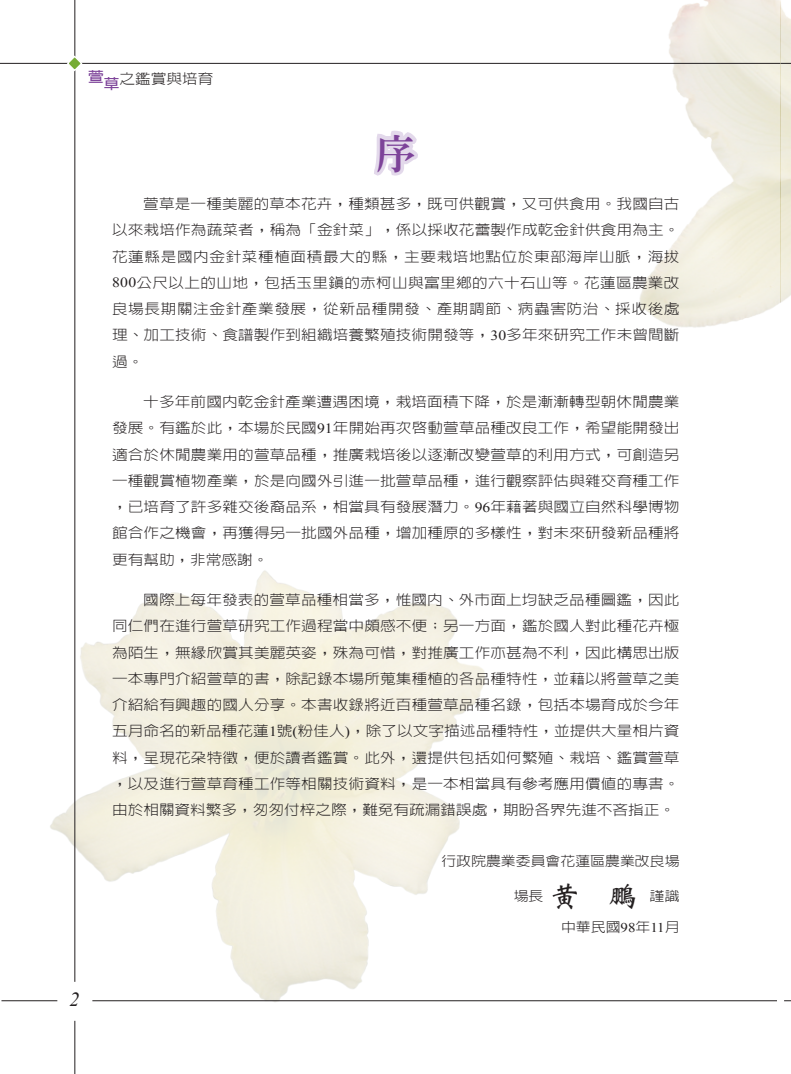
<style>
.page{position:relative;width:791px;height:1074px;background:#fff}
.page>*{position:absolute;margin:0;border:0;box-sizing:border-box;transform-origin:0 0}
.t1{font:800 40px "Inn Ming";color:#7d4399}
.t2{font:300 14px/26.2px "Lin Gothic";letter-spacing:.01em;color:#231f20;text-align:justify;scale:1.11 1}
.t3{font:700 14px "Lin Gothic";color:#7d4399;scale:1.11 1}
.t4{font:300 13.38px "Lin Gothic";color:#231f20;scale:1.11 1}
.s1{font-weight:700;color:#7d4399}
.s2{font-family:"Times New Roman";font-weight:400}
.s3{font-family:"Wei Bei";font-weight:700;font-size:28.75px}
</style>
<div class="page">
<img style="left:47px;top:564px;width:443px;height:438px">
<img style="left:631px;top:0;width:159px;height:328px">
<hr style="left:75px;top:0;width:1px;height:981px;background:#231f20">
<hr style="left:75px;top:1020px;width:1px;height:54px;background:#231f20">
<hr style="left:0;top:63px;width:779px;height:1px;background:#231f20">
<svg style="left:66px;top:55px;width:17px;height:17px"></svg>
<hr style="left:1px;top:1000px;width:56px;height:1px;background:#231f20">
<hr style="left:92px;top:1000px;width:684px;height:1px;background:#231f20">
<svg style="left:374px;top:130px;width:44px;height:46px"></svg>
<svg style="left:53px;top:983px;width:35px;height:19px"></svg>
<p class="t3" style="left:88px;top:70px;width:16px">萱</p>
<p class="t2" style="left:104px;top:66px;width:100px"><span class="s1">草</span>之鑑賞與培育</p>
<h1 class="t1" style="left:375px;top:133px;width:41px">序</h1>
<p class="t2" style="left:112px;top:191px;width:512px;text-indent:31px">萱草是一種美麗的草本花卉，種類甚多，既可供觀賞，又可供食用。我國自古以來栽培作為蔬菜者，稱為「金針菜」，係以採收花蕾製作成乾金針供食用為主。花蓮縣是國內金針菜種植面積最大的縣，主要栽培地點位於東部海岸山脈，海拔<span class="s2">800</span>公尺以上的山地，包括玉里鎮的赤柯山與富里鄉的六十石山等。花蓮區農業改良場長期關注金針產業發展，從新品種開發、產期調節、病蟲害防治、採收後處理、加工技術、食譜製作到組織培養繁殖技術開發等，<span class="s2">30</span>多年來研究工作未曾間斷過。</p>
<p class="t2" style="left:112px;top:389px;width:512px;text-indent:31px">十多年前國內乾金針產業遭遇困境，栽培面積下降，於是漸漸轉型朝休閒農業發展。有鑑於此，本場於民國<span class="s2">91</span>年開始再次啟動萱草品種改良工作，希望能開發出適合於休閒農業用的萱草品種，推廣栽培後以逐漸改變萱草的利用方式，可創造另一種觀賞植物產業，於是向國外引進一批萱草品種，進行觀察評估與雜交育種工作，已培育了許多雜交後裔品系，相當具有發展潛力。<span class="s2">96</span>年藉著與國立自然科學博物館合作之機會，再獲得另一批國外品種，增加種原的多樣性，對未來研發新品種將更有幫助，非常感謝。</p>
<p class="t2" style="left:112px;top:586px;width:512px;text-indent:31px">國際上每年發表的萱草品種相當多，惟國內、外市面上均缺乏品種圖鑑，因此同仁們在進行萱草研究工作過程當中頗感不便；另一方面，鑑於國人對此種花卉極為陌生，無緣欣賞其美麗英姿，殊為可惜，對推廣工作亦甚為不利，因此構思出版一本專門介紹萱草的書，除記錄本場所蒐集種植的各品種特性，並藉以將萱草之美介紹給有興趣的國人分享。本書收錄將近百種萱草品種名錄，包括本場育成於今年五月命名的新品種花蓮<span class="s2">1</span>號<span class="s2">(</span>粉佳人<span class="s2">)</span>，除了以文字描述品種特性，並提供大量相片資料，呈現花朵特徵，便於讀者鑑賞。此外，還提供包括如何繁殖、栽培、鑑賞萱草，以及進行萱草育種工作等相關技術資料，是一本相當具有參考應用價值的專書。由於相關資料繁多，匆匆付梓之際，難免有疏漏錯誤處，期盼各界先進不吝指正。</p>
<p class="t4" style="left:441px;top:854px;width:216px">行政院農業委員會花蓮區農業改良場</p>
<p class="t4" style="left:513px;top:889px;width:151px">場長 <span class="s3">黃 鵬</span> 謹識</p>
<p class="t4" style="left:560px;top:920px;width:108px">中華民國<span class="s2">98</span>年<span class="s2">11</span>月</p>
</div>
